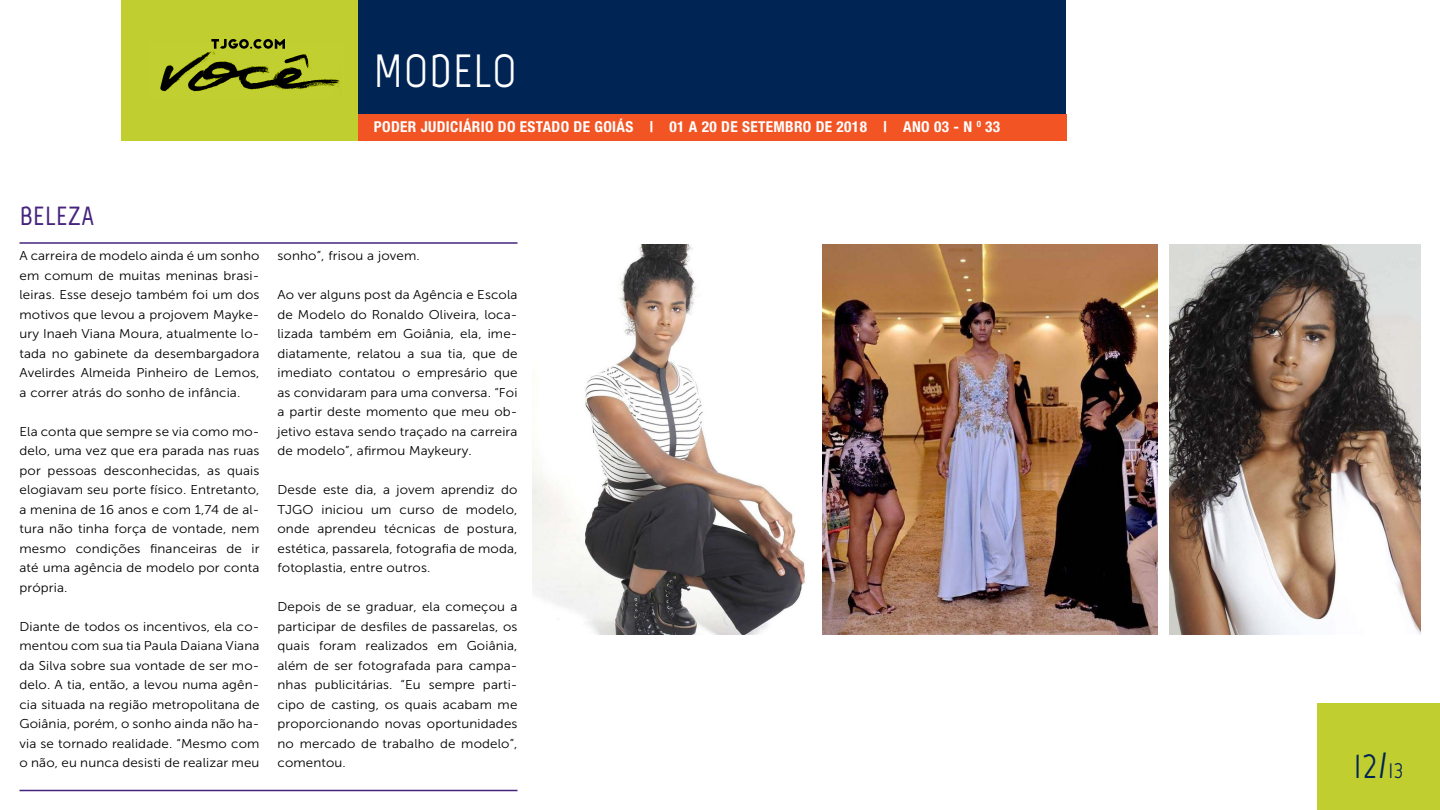
<style>
.page{position:relative;width:1440px;height:810px;background:#fff}
.page>*{position:absolute;margin:0;border:0;box-sizing:border-box;transform-origin:0 0}
.t1{font:46.5px "Marvel";color:#fff}
.t2{font:36.45px "Marvel";color:#002454}
.t3{font:700 26.25px "Marvel";letter-spacing:.02em;color:#46237e;scale:1.05 1}
.t4{font:700 condensed 15px "Helvetica Neue LT Std";letter-spacing:.02em;color:#fff}
.t5{font:12.75px/19.5px "Museo Sans 300";letter-spacing:.01em;color:#000;text-align:justify;scale:1.05 1}
.s1{font-size:22.88px}
</style>
<div class="page">
<div style="left:1317px;top:703px;width:123px;height:107px;background:#c1ce30"></div>
<div style="left:357px;top:0;width:709px;height:117px;background:#002454"></div>
<div style="left:357px;top:114px;width:709px;height:26px;background:#f25424"></div>
<div style="left:121px;top:0;width:236px;height:140px;background:#c1ce30"></div>
<img style="left:160px;top:51px;width:180px;height:41px">
<svg style="left:211px;top:39px;width:74px;height:10px"></svg>
<hr style="left:20px;top:242px;width:498px;height:2px;background:#46237e">
<hr style="left:20px;top:790px;width:498px;height:1px;background:#46237e">
<img style="left:532px;top:244px;width:291px;height:390px">
<img style="left:823px;top:244px;width:334px;height:390px">
<img style="left:1169px;top:244px;width:251px;height:390px">
<h1 class="t1" style="left:374px;top:43px;width:144px">MODELO</h1>
<p class="t4" style="left:374px;top:118px;width:628px">PODER JUDICIÁRIO DO ESTADO DE GOIÁS | 01 A 20 DE SETEMBRO DE 2018 | ANO 03 - N <sup>0</sup> 33</p>
<h3 class="t3" style="left:20px;top:200px;width:73px">BELEZA</h3>
<p class="t5" style="left:20px;top:246px;width:230px">A carreira de modelo ainda é um sonho em comum de muitas meninas brasi&shy;leiras. Esse desejo também foi um dos motivos que levou a projovem Mayke&shy;ury Inaeh Viana Moura, atualmente lo&shy;tada no gabinete da desembargadora Avelirdes Almeida Pinheiro de Lemos, a correr atrás do sonho de infância.</p>
<p class="t5" style="left:20px;top:422px;width:230px">Ela conta que sempre se via como mo&shy;delo, uma vez que era parada nas ruas por pessoas desconhecidas, as quais elogiavam seu porte físico. Entretanto, a menina de 16 anos e com 1,74 de al&shy;tura não tinha força de vontade, nem mesmo condições financeiras de ir até uma agência de modelo por conta própria.</p>
<p class="t5" style="left:20px;top:617px;width:230px">Diante de todos os incentivos, ela co&shy;mentou com sua tia Paula Daiana Viana da Silva sobre sua vontade de ser mo&shy;delo. A tia, então, a levou numa agên&shy;cia situada na região metropolitana de Goiânia, porém, o sonho ainda não ha&shy;via se tornado realidade. “Mesmo com o não, eu nunca desisti de realizar meu</p>
<p class="t5" style="left:278px;top:246px;width:137px">sonho”, frisou a jovem.</p>
<p class="t5" style="left:278px;top:285px;width:230px">Ao ver alguns post da Agência e Escola de Modelo do Ronaldo Oliveira, loca&shy;lizada também em Goiânia, ela, ime&shy;diatamente, relatou a sua tia, que de imediato contatou o empresário que as convidaram para uma conversa. “Foi a partir deste momento que meu ob&shy;jetivo estava sendo traçado na carreira de modelo”, afirmou Maykeury.</p>
<p class="t5" style="left:278px;top:480px;width:230px">Desde este dia, a jovem aprendiz do TJGO iniciou um curso de modelo, onde aprendeu técnicas de postura, estética, passarela, fotografia de moda, fotoplastia, entre outros.</p>
<p class="t5" style="left:278px;top:597px;width:230px">Depois de se graduar, ela começou a participar de desfiles de passarelas, os quais foram realizados em Goiânia, além de ser fotografada para campa&shy;nhas publicitárias. “Eu sempre parti&shy;cipo de casting, os quais acabam me proporcionando novas oportunidades no mercado de trabalho de modelo”, comentou.</p>
<h2 class="t2" style="left:1354px;top:743px;width:51px">12/<span class="s1">13</span></h2>
</div>
